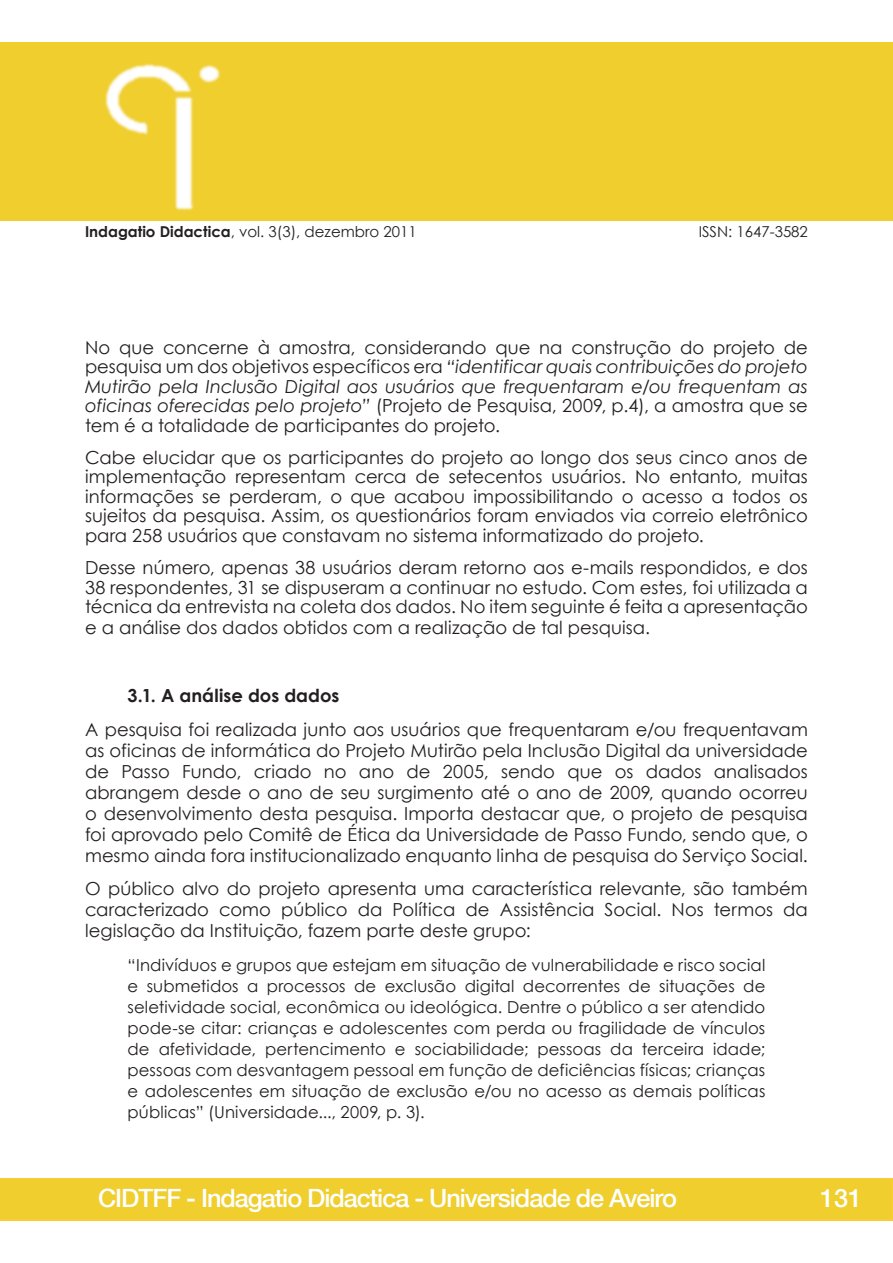
<style>
.page{position:relative;width:893px;height:1263px;background:#fff}
.page>*{position:absolute;margin:0;border:0;box-sizing:border-box;transform-origin:0 0}
.t1{font:500 25.2px "Helvetica Neue LT Com";letter-spacing:-.04em;color:#fff}
.paragrafos{font:18px/19.5px "Century Gothic";letter-spacing:.005em;color:#231f20;text-align:justify}
.paragrafos-2{font:700 18px "Century Gothic";letter-spacing:.005em;color:#231f20}
.paragrafos-3{font:16.5px/21px "Century Gothic";letter-spacing:.01em;color:#231f20;text-align:justify}
.t2{font:15px "Century Gothic";color:#231f20}
.s1{font-weight:700}
.s2{font-style:italic}
</style>
<div class="page">
<div style="left:0;top:1179px;width:892px;height:41px;background:#efce2e"></div>
<div style="left:0;top:1178px;width:893px;height:42px;border:2px solid #facd35"></div>
<div style="left:0;top:43px;width:893px;height:178px;background:#efce2e"></div>
<p class="t2" style="left:85px;top:221px;width:333px"><span class="s1">Indagatio Didactica</span>, vol. 3(3), dezembro 2011</p>
<p class="t2" style="left:699px;top:221px;width:111px">ISSN: 1647-3582</p>
<p class="paragrafos" style="left:85px;top:337px;width:724px">No que concerne à amostra, considerando que na construção do projeto de pesquisa um dos objetivos específicos era <span class="s2">“identificar quais contribuições do projeto Mutirão pela Inclusão Digital aos usuários que frequentaram e/ou frequentam as oficinas oferecidas pelo projeto”</span> (Projeto de Pesquisa, 2009, p.4), a amostra que se tem é a totalidade de participantes do projeto.</p>
<p class="paragrafos" style="left:85px;top:447px;width:724px">Cabe elucidar que os participantes do projeto ao longo dos seus cinco anos de implementação representam cerca de setecentos usuários. No entanto, muitas informações se perderam, o que acabou impossibilitando o acesso a todos os sujeitos da pesquisa. Assim, os questionários foram enviados via correio eletrônico para 258 usuários que constavam no sistema informatizado do projeto.</p>
<p class="paragrafos" style="left:85px;top:557px;width:724px;line-height:20px">Desse número, apenas 38 usuários deram retorno aos e-mails respondidos, e dos 38 respondentes, 31 se dispuseram a continuar no estudo. Com estes, foi utilizada a técnica da entrevista na coleta dos dados. No item seguinte é feita a apresentação e a análise dos dados obtidos com a realização de tal pesquisa.</p>
<p class="paragrafos-2" style="left:128px;top:681px;width:213px">3.1. A análise dos dados</p>
<p class="paragrafos" style="left:85px;top:718px;width:724px;line-height:21px">A pesquisa foi realizada junto aos usuários que frequentaram e/ou frequentavam as oficinas de informática do Projeto Mutirão pela Inclusão Digital da universidade de Passo Fundo, criado no ano de 2005, sendo que os dados analisados abrangem desde o ano de seu surgimento até o ano de 2009, quando ocorreu o desenvolvimento desta pesquisa. Importa destacar que, o projeto de pesquisa foi aprovado pelo Comitê de Ética da Universidade de Passo Fundo, sendo que, o mesmo ainda fora institucionalizado enquanto linha de pesquisa do Serviço Social.</p>
<p class="paragrafos" style="left:85px;top:878px;width:724px;line-height:21px">O público alvo do projeto apresenta uma característica relevante, são também caracterizado como público da Política de Assistência Social. Nos termos da legislação da Instituição, fazem parte deste grupo:</p>
<p class="paragrafos-3" style="left:128px;top:954px;width:639px">“Indivíduos e grupos que estejam em situação de vulnerabilidade e risco social e submetidos a processos de exclusão digital decorrentes de situações de seletividade social, econômica ou ideológica. Dentre o público a ser atendido pode-se citar: crianças e adolescentes com perda ou fragilidade de vínculos de afetividade, pertencimento e sociabilidade; pessoas da terceira idade; pessoas com desvantagem pessoal em função de deficiências físicas; crianças e adolescentes em situação de exclusão e/ou no acesso as demais políticas públicas” (Universidade..., 2009, p. 3).</p>
<h1 class="t1" style="left:98px;top:1183px;width:580px">CIDTFF - Indagatio Didactica - Universidade de Aveiro</h1>
<h1 class="t1" style="left:820px;top:1183px;width:44px">131</h1>
</div>
